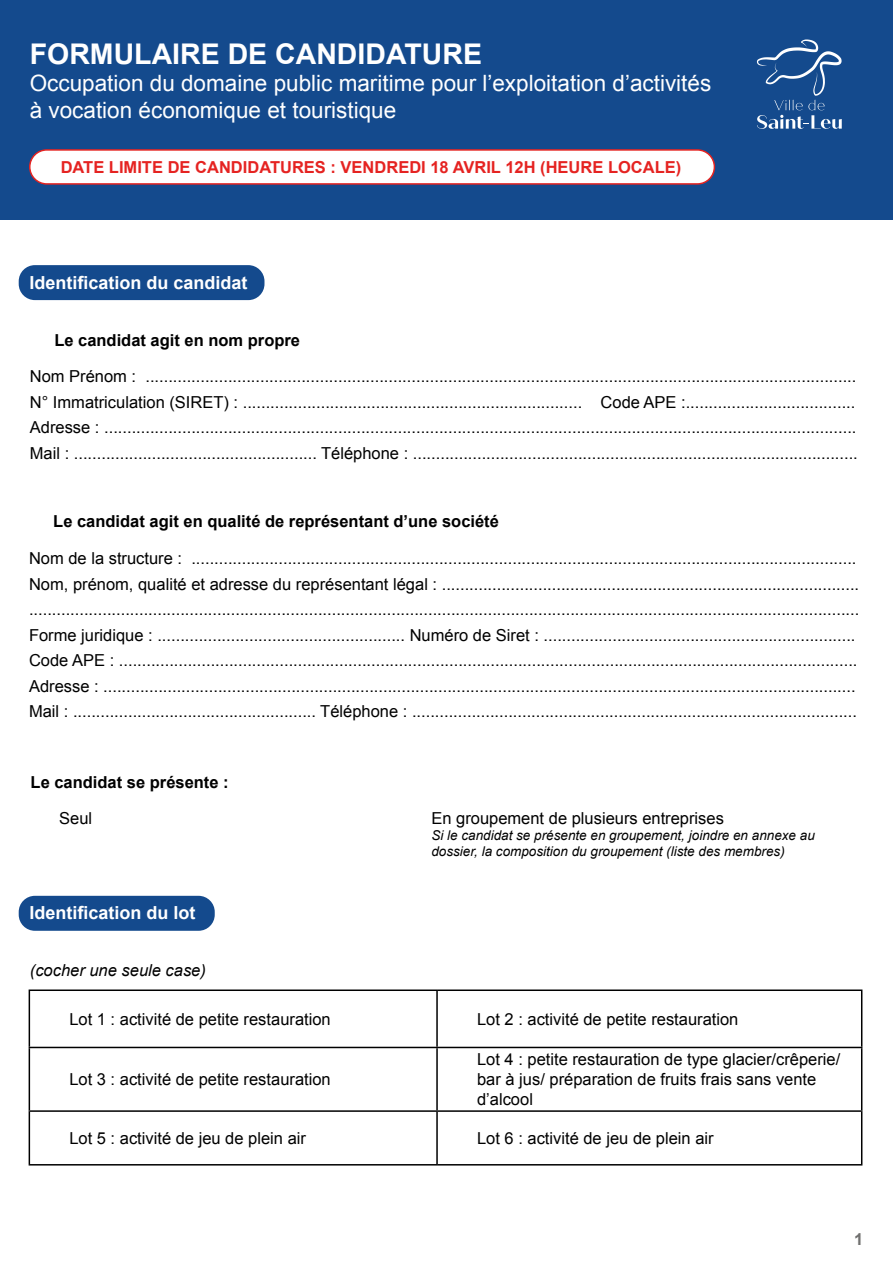
<style>
.page{position:relative;width:893px;height:1263px;background:#fff}
.page>*{position:absolute;margin:0;border:0;box-sizing:border-box;transform-origin:0 0}
.t1{font:700 28.5px "Arial";color:#fff}
.t2{font:22.5px/27px "Arial";color:#fff}
.t3{font:700 18px "Arial";color:#fff}
.t4{font:16.5px/25.5px "Arial";color:#000}
.t5{font:700 16.5px "Arial";color:#000}
.t6{font:700 16.5px "Arial";color:#e52321}
.t7{font:italic 16.5px "Arial";color:#000}
.t8{font:700 16.5px "Arial";color:#70706f}
.t9{font:italic 13.5px/16.2px "Arial";color:#000}
</style>
<div class="page">
<div style="left:19px;top:265px;width:245px;height:35px;background:#144a8d;border-radius:16px"></div>
<div style="left:19px;top:896px;width:196px;height:35px;background:#144a8d;border-radius:16px"></div>
<div style="left:0;top:0;width:893px;height:219px;background:#144a8d"></div>
<svg style="left:757px;top:39px;width:85px;height:90px"></svg>
<hr style="left:29px;top:989px;width:408px;height:2px;background:#000">
<hr style="left:29px;top:991px;width:1px;height:56px;background:#000">
<hr style="left:437px;top:989px;width:425px;height:2px;background:#000">
<hr style="left:436px;top:991px;width:2px;height:56px;background:#000">
<hr style="left:861px;top:991px;width:1px;height:56px;background:#000">
<hr style="left:29px;top:1047px;width:408px;height:1px;background:#000">
<hr style="left:29px;top:1048px;width:1px;height:62px;background:#000">
<hr style="left:437px;top:1047px;width:425px;height:1px;background:#000">
<hr style="left:436px;top:1048px;width:2px;height:62px;background:#000">
<hr style="left:861px;top:1048px;width:1px;height:62px;background:#000">
<hr style="left:29px;top:1110px;width:408px;height:2px;background:#000">
<hr style="left:29px;top:1112px;width:1px;height:52px;background:#000">
<hr style="left:437px;top:1110px;width:425px;height:2px;background:#000">
<hr style="left:436px;top:1112px;width:2px;height:52px;background:#000">
<hr style="left:861px;top:1112px;width:1px;height:52px;background:#000">
<hr style="left:29px;top:1164px;width:408px;height:1px;background:#000">
<hr style="left:437px;top:1164px;width:425px;height:1px;background:#000">
<div style="left:30px;top:150px;width:684px;height:34px;background:#fff;border-radius:17px"></div>
<div style="left:29px;top:149px;width:686px;height:36px;border:2px solid #e52321;border-radius:17px"></div>
<h1 class="t1" style="left:30px;top:36px;width:454px">FORMULAIRE DE CANDIDATURE</h1>
<h2 class="t2" style="left:30px;top:70px;width:683px">Occupation du domaine public maritime pour l’exploitation d’activités à vocation économique et touristique</h2>
<p class="t6" style="left:61px;top:156px;width:622px">DATE LIMITE DE CANDIDATURES : VENDREDI 18 AVRIL 12H (HEURE LOCALE)</p>
<p class="t3" style="left:30px;top:271px;width:220px">Identification du candidat</p>
<p class="t5" style="left:54px;top:330px;width:247px">Le candidat agit en nom propre</p>
<p class="t4" style="left:30px;top:364px;width:829px">Nom Prénom : ...........................................................................................................................................................<br>N° Immatriculation (SIRET) : .......................................................................... Code APE :.....................................<br>Adresse : ....................................................................................................................................................................<br>Mail : ..................................................... Téléphone : .................................................................................................</p>
<p class="t5" style="left:53px;top:510px;width:447px">Le candidat agit en qualité de représentant d’une société</p>
<p class="t4" style="left:29px;top:546px;width:832px">Nom de la structure : .................................................................................................................................................<br>Nom, prénom, qualité et adresse du représentant légal : ........................................................................................... .....................................................................................................................................................................................<br>Forme juridique : ...................................................... Numéro de Siret : ....................................................................<br>Code APE : .................................................................................................................................................................<br>Adresse : ....................................................................................................................................................................<br>Mail : ..................................................... Téléphone : .................................................................................................</p>
<p class="t5" style="left:31px;top:772px;width:200px">Le candidat se présente :</p>
<p class="t4" style="left:59px;top:805px;width:35px">Seul</p>
<p class="t3" style="left:30px;top:901px;width:168px">Identification du lot</p>
<p class="t7" style="left:30px;top:959px;width:178px">(cocher une seule case)</p>
<p class="t4" style="left:431px;top:805px;width:294px">En groupement de plusieurs entreprises</p>
<p class="t9" style="left:431px;top:827px;width:385px">Si le candidat se présente en groupement, joindre en annexe au dossier, la composition du groupement (liste des membres)</p>
<p class="t4" style="left:69px;top:1006px;width:263px">Lot 1 : activité de petite restauration</p>
<p class="t4" style="left:477px;top:1006px;width:263px">Lot 2 : activité de petite restauration</p>
<p class="t4" style="left:69px;top:1067px;width:263px">Lot 3 : activité de petite restauration</p>
<p class="t4" style="left:477px;top:1050px;width:365px;line-height:19.8px">Lot 4 : petite restauration de type glacier/crêperie/ bar à jus/ préparation de fruits frais sans vente d’alcool</p>
<p class="t4" style="left:69px;top:1125px;width:238px">Lot 5 : activité de jeu de plein air</p>
<p class="t4" style="left:477px;top:1125px;width:238px">Lot 6 : activité de jeu de plein air</p>
<p class="t8" style="left:854px;top:1228px;width:11px">1</p>
</div>
